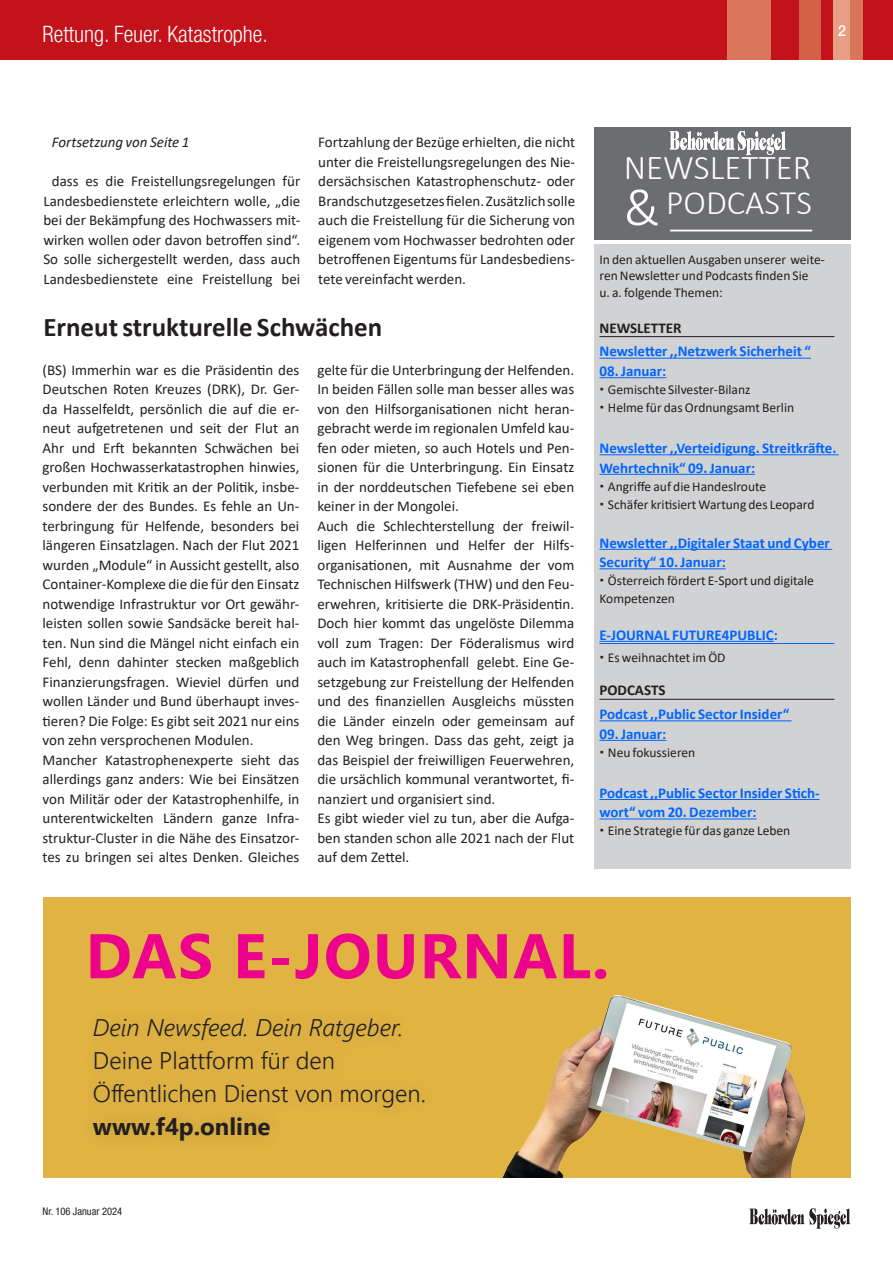
<style>
.page{position:relative;width:893px;height:1263px;background:#fff}
.page>*{position:absolute;margin:0;border:0;box-sizing:border-box;transform-origin:0 0}
.t1{font:700 63px "Segoe UI";letter-spacing:.02em;color:#ed028c}
.inhaltsvezeichnis_newsletter{font:300 34.95px "Calibri";color:#fff}
.inhaltsvezeichnis_newsletter-2{font:300 34.35px "Calibri";color:#fff}
.Head_newsletter{font:700 27px "Calibri";color:#231f20}
.t2{font:300 24px/33px "Segoe UI";color:#231f20}
.t3{font:300 condensed 22.5px "Helvetica Neue LT Pro";color:#fff}
.Zwischenüberschrift{font:15px/19.5px "Calibri";color:#231f20;text-align:justify}
.fliesstext_newsletter{font:15px/19.5px "Calibri";color:#231f20;text-align:center}
.NL_Infobox_Head_Ausgabe{font:700 15px/19.5px "Calibri";color:#06f}
.NL_Infobox_Head_Rubrik{font:700 15px "Calibri";color:#06f}
.fliesstext_newsletter-2{font:italic 15px "Calibri";color:#231f20}
.NL_Infobox_Head_Rubrik-2{font:700 15px "Calibri";color:#231f20}
.t4{font:500 15px "Helvetica Neue LT Pro";color:#fff}
.NL_Infobox_Teaser{font:13.5px/16.5px "Calibri";color:#231f20}
.t5{font:condensed 10.5px "Helvetica Neue LT Pro";color:#231f20}
.s1{font-size:54px}
.s2{font-style:italic}
.s3{font-weight:700}
</style>
<div class="page">
<div style="left:0;top:0;width:893px;height:60px;background:#c4121a"></div>
<div style="left:799px;top:0;width:21px;height:60px;background:#d36146"></div>
<div style="left:727px;top:0;width:43px;height:60px;background:#d9755a"></div>
<div style="left:833px;top:0;width:24px;height:60px;background:#e69e85"></div>
<div style="left:850px;top:0;width:13px;height:60px;background:#d9755a"></div>
<svg style="left:749px;top:1208px;width:101px;height:21px"></svg>
<div style="left:594px;top:245px;width:256px;height:624px;background:#d1d2d4"></div>
<div style="left:594px;top:128px;width:256px;height:112px;background:#6c6d70"></div>
<hr style="left:670px;top:230px;width:142px;height:1px;background:#fff">
<hr style="left:599px;top:336px;width:235px;height:1px;background:#231f20">
<hr style="left:599px;top:358px;width:212px;height:1px;background:#06f">
<hr style="left:599px;top:377px;width:67px;height:1px;background:#06f">
<hr style="left:599px;top:454px;width:240px;height:1px;background:#06f">
<hr style="left:599px;top:474px;width:156px;height:1px;background:#06f">
<hr style="left:599px;top:549px;width:233px;height:1px;background:#06f">
<hr style="left:599px;top:568px;width:127px;height:1px;background:#06f">
<hr style="left:599px;top:643px;width:235px;height:1px;background:#06f">
<hr style="left:599px;top:641px;width:175px;height:1px;background:#06f">
<hr style="left:599px;top:699px;width:235px;height:1px;background:#231f20">
<hr style="left:599px;top:720px;width:193px;height:1px;background:#06f">
<hr style="left:599px;top:740px;width:67px;height:1px;background:#06f">
<hr style="left:599px;top:799px;width:221px;height:1px;background:#06f">
<hr style="left:599px;top:818px;width:158px;height:1px;background:#06f">
<svg style="left:746px;top:151px;width:28px;height:5px"></svg>
<img style="left:670px;top:131px;width:116px;height:20px">
<div style="left:43px;top:897px;width:808px;height:281px;background:#e0b342"></div>
<img style="left:502px;top:995px;width:304px;height:183px">
<h3 class="t3" style="left:43px;top:20px;width:227px">Rettung. Feuer. Katastrophe.</h3>
<p class="t4" style="left:838px;top:22px;width:10px">2</p>
<p class="fliesstext_newsletter-2" style="left:52px;top:132px;width:139px">Fortsetzung von Seite 1</p>
<p class="fliesstext_newsletter" style="left:43px;top:171px;width:258px">dass es die Freistellungsregelungen für Landesbedienstete erleichtern wolle, „die bei der Bekämpfung des Hochwassers mit&shy;wirken wollen oder davon betroffen sind“.<br>So solle sichergestellt werden, dass auch Landesbedienstete eine Freistellung bei</p>
<p class="fliesstext_newsletter" style="left:318px;top:132px;width:258px;text-align:justify">Fortzahlung der Bezüge erhielten, die nicht unter die Freistellungsregelungen des Nie&shy;dersächsischen Katastrophenschutz- oder Brandschutzgesetzes fielen. Zusätzlich solle auch die Freistellung für die Sicherung von eigenem vom Hochwasser bedrohten oder betroffenen Eigentums für Landesbediens&shy;tete vereinfacht werden.</p>
<p class="Head_newsletter" style="left:43px;top:308px;width:340px">Erneut strukturelle Schwächen</p>
<p class="Zwischenüberschrift" style="left:43px;top:360px;width:258px">(BS) Immerhin war es die Präsidentin des Deutschen Roten Kreuzes (DRK), Dr. Ger&shy;da Hasselfeldt, persönlich die auf die er&shy;neut aufgetretenen und seit der Flut an Ahr und Erft bekannten Schwächen bei großen Hochwasserkatastrophen hinwies, verbunden mit Kritik an der Politik, insbe&shy;sondere der des Bundes. Es fehle an Un&shy;terbringung für Helfende, besonders bei längeren Einsatzlagen. Nach der Flut 2021 wurden „Module“ in Aussicht gestellt, also Container-Komplexe die die für den Einsatz notwendige Infrastruktur vor Ort gewähr&shy;leisten sollen sowie Sandsäcke bereit hal&shy;ten. Nun sind die Mängel nicht einfach ein Fehl, denn dahinter stecken maßgeblich Finanzierungsfragen. Wieviel dürfen und wollen Länder und Bund überhaupt inves&shy;tieren? Die Folge: Es gibt seit 2021 nur eins von zehn versprochenen Modulen.</p>
<p class="Zwischenüberschrift" style="left:43px;top:750px;width:258px">Mancher Katastrophenexperte sieht das allerdings ganz anders: Wie bei Einsätzen von Militär oder der Katastrophenhilfe, in unterentwickelten Ländern ganze Infra&shy;struktur-Cluster in die Nähe des Einsatzor&shy;tes zu bringen sei altes Denken. Gleiches</p>
<p class="Zwischenüberschrift" style="left:317px;top:360px;width:258px">gelte für die Unterbringung der Helfenden.<br>In beiden Fällen solle man besser alles was von den Hilfsorganisationen nicht heran&shy;gebracht werde im regionalen Umfeld kau&shy;fen oder mieten, so auch Hotels und Pen&shy;sionen für die Unterbringung. Ein Einsatz in der norddeutschen Tiefebene sei eben keiner in der Mongolei.</p>
<p class="Zwischenüberschrift" style="left:317px;top:516px;width:258px">Auch die Schlechterstellung der freiwil&shy;ligen Helferinnen und Helfer der Hilfs&shy;organisationen, mit Ausnahme der vom Technischen Hilfswerk (THW) und den Feu&shy;erwehren, kritisierte die DRK-Präsidentin.<br>Doch hier kommt das ungelöste Dilemma voll zum Tragen: Der Föderalismus wird auch im Katastrophenfall gelebt. Eine Ge&shy;setzgebung zur Freistellung der Helfenden und des finanziellen Ausgleichs müssten die Länder einzeln oder gemeinsam auf den Weg bringen. Dass das geht, zeigt ja das Beispiel der freiwilligen Feuerwehren, die ursächlich kommunal verantwortet, fi&shy;nanziert und organisiert sind.</p>
<p class="Zwischenüberschrift" style="left:317px;top:808px;width:258px">Es gibt wieder viel zu tun, aber die Aufga&shy;ben standen schon alle 2021 nach der Flut auf dem Zettel.</p>
<p class="inhaltsvezeichnis_newsletter" style="left:624px;top:146px;width:189px">NEWSLETTER</p>
<p class="inhaltsvezeichnis_newsletter-2" style="left:624px;top:181px;width:190px"><span class="s1">&amp;</span> PODCASTS</p>
<p class="NL_Infobox_Teaser" style="left:599px;top:251px;width:227px">In den aktuellen Ausgaben unserer weite&shy;ren Newsletter und Podcasts finden Sie<br>u. a. folgende Themen:</p>
<p class="NL_Infobox_Head_Rubrik-2" style="left:599px;top:317px;width:84px">NEWSLETTER</p>
<p class="NL_Infobox_Head_Ausgabe" style="left:599px;top:342px;width:213px">Newsletter ‚‚Netzwerk Sicherheit “</p>
<p class="NL_Infobox_Head_Ausgabe" style="left:599px;top:361px;width:68px">08. Januar:</p>
<p class="NL_Infobox_Teaser" style="left:608px;top:381px;width:144px">Gemischte Silvester-Bilanz</p>
<p class="NL_Infobox_Teaser" style="left:608px;top:399px;width:188px">Helme für das Ordnungsamt Berlin</p>
<p class="NL_Infobox_Head_Ausgabe" style="left:599px;top:438px;width:238px">Newsletter ‚‚Verteidigung. Streitkräfte.<br>Wehrtechnik“ 09. Januar:</p>
<p class="NL_Infobox_Teaser" style="left:608px;top:477px;width:160px">Angriffe auf die Handeslroute</p>
<p class="NL_Infobox_Teaser" style="left:608px;top:495px;width:208px">Schäfer kritisiert Wartung des Leopard</p>
<p class="NL_Infobox_Head_Ausgabe" style="left:599px;top:533px;width:232px">Newsletter ‚‚Digitaler Staat und Cyber<br>Security“ 10. Januar:</p>
<p class="NL_Infobox_Teaser" style="left:599px;top:571px;width:216px;line-height:18px;text-indent:9px">Österreich fördert E-Sport und digitale<br>Kompetenzen</p>
<p class="NL_Infobox_Head_Rubrik" style="left:599px;top:624px;width:180px">E-JOURNAL FUTURE4PUBLIC:</p>
<p class="NL_Infobox_Teaser" style="left:608px;top:649px;width:119px">Es weihnachtet im ÖD</p>
<p class="NL_Infobox_Head_Rubrik-2" style="left:599px;top:680px;width:68px">PODCASTS</p>
<p class="NL_Infobox_Head_Ausgabe" style="left:599px;top:704px;width:191px">Podcast ‚‚Public Sector Insider“</p>
<p class="NL_Infobox_Head_Ausgabe" style="left:599px;top:724px;width:68px">09. Januar:</p>
<p class="NL_Infobox_Teaser" style="left:608px;top:744px;width:89px">Neu fokussieren</p>
<p class="NL_Infobox_Head_Ausgabe" style="left:599px;top:783px;width:222px">Podcast ‚‚Public Sector Insider Stich&shy;wort“ vom 20. Dezember:</p>
<p class="NL_Infobox_Teaser" style="left:608px;top:822px;width:184px">Eine Strategie für das ganze Leben</p>
<p class="t1" style="left:85px;top:896px;width:525px">DAS E-JOURNAL.</p>
<p class="t2" style="left:93px;top:1009px;width:334px"><span class="s2">Dein Newsfeed. Dein Ratgeber.<br></span>Deine Plattform für den<br>Öffentlichen Dienst von morgen. <span class="s3">www.f4p.online</span></p>
<p class="t5" style="left:43px;top:1205px;width:81px">Nr. 106 Januar 2024</p>
</div>
